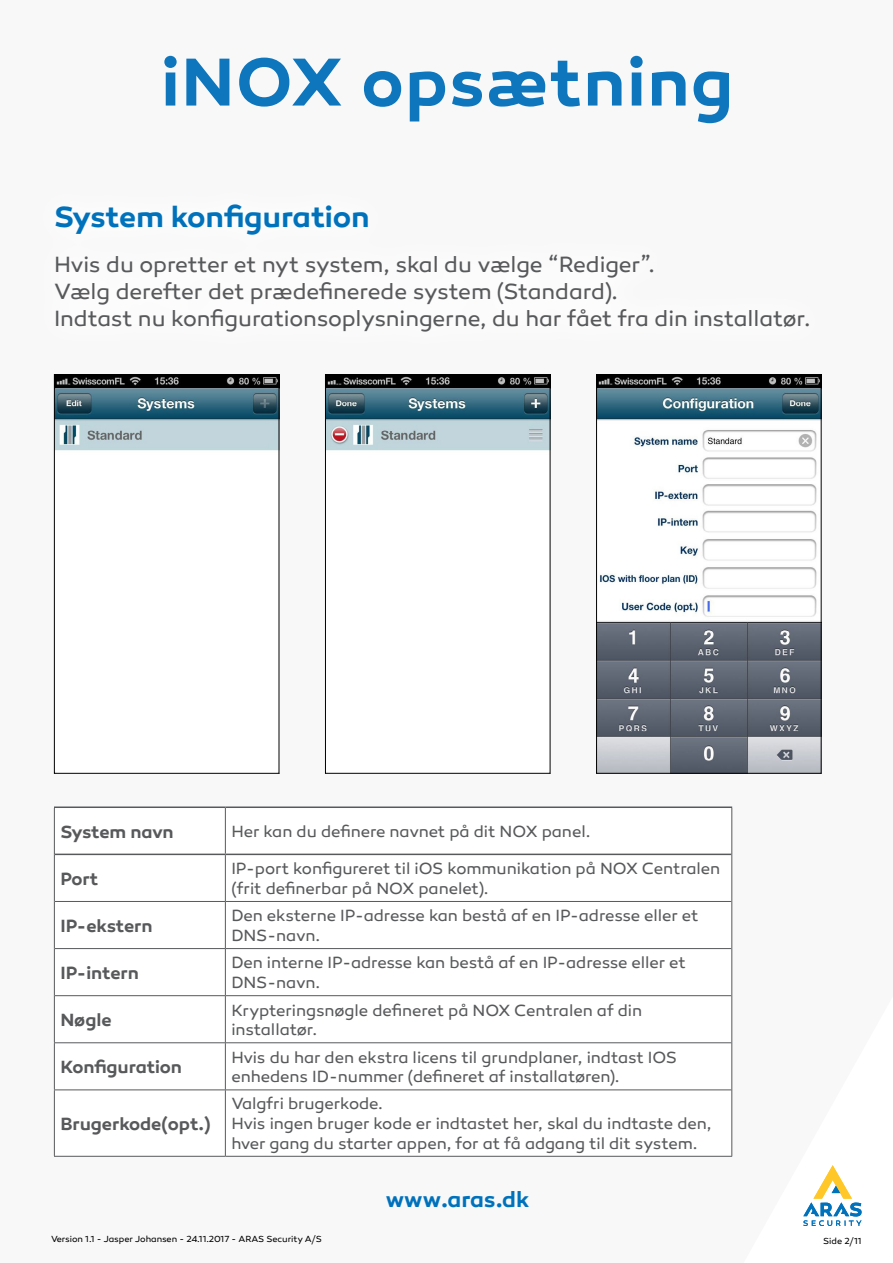
<style>
.page{position:relative;width:893px;height:1263px;background:#fff}
.page>*{position:absolute;margin:0;border:0;box-sizing:border-box;transform-origin:0 0}
.t1{font:600 69px "Canaro";letter-spacing:.02em;color:#0d76bd}
.t2{font:600 30px "Canaro";letter-spacing:-.005em;color:#0072bc}
.t3{font:22.5px/27px "Canaro";letter-spacing:-.005em;color:#58595b}
.t4{font:600 22.5px "Canaro";color:#0072bc}
.t5{font:600 18px "Canaro";letter-spacing:-.005em;color:#58595b}
.t6{font:600 18px "Canaro";letter-spacing:-.025em;color:#58595b}
.t7{font:16.5px/19.8px "Canaro";letter-spacing:-.005em;color:#58595b}
.t8{font:9px "Canaro";letter-spacing:-.005em;color:#000}
</style>
<div class="page">
<svg style="left:732px;top:949px;width:130px;height:273px"></svg>
<svg style="left:803px;top:1165px;width:58px;height:61px"></svg>
<svg style="left:55px;top:808px;width:676px;height:348px"></svg>
<hr style="left:225px;top:808px;width:1px;height:46px;background:#58595b">
<hr style="left:225px;top:855px;width:1px;height:46px;background:#58595b">
<hr style="left:225px;top:901px;width:506px;height:1px;background:#58595b">
<hr style="left:225px;top:902px;width:1px;height:46px;background:#58595b">
<hr style="left:225px;top:948px;width:506px;height:1px;background:#58595b">
<hr style="left:225px;top:949px;width:1px;height:46px;background:#58595b">
<hr style="left:225px;top:995px;width:506px;height:1px;background:#58595b">
<hr style="left:225px;top:996px;width:1px;height:46px;background:#58595b">
<hr style="left:225px;top:1042px;width:506px;height:1px;background:#58595b">
<hr style="left:225px;top:1043px;width:1px;height:46px;background:#58595b">
<hr style="left:225px;top:1089px;width:506px;height:1px;background:#58595b">
<hr style="left:225px;top:1090px;width:1px;height:66px;background:#58595b">
<hr style="left:731px;top:808px;width:1px;height:46px;background:#58595b">
<hr style="left:731px;top:854px;width:1px;height:47px;background:#58595b">
<hr style="left:731px;top:901px;width:1px;height:47px;background:#58595b">
<hr style="left:731px;top:948px;width:1px;height:48px;background:#58595b">
<hr style="left:731px;top:996px;width:1px;height:47px;background:#58595b">
<hr style="left:731px;top:1043px;width:1px;height:47px;background:#58595b">
<hr style="left:731px;top:1090px;width:1px;height:66px;background:#58595b">
<hr style="left:55px;top:901px;width:170px;height:1px;background:#58595b">
<hr style="left:55px;top:948px;width:170px;height:1px;background:#58595b">
<hr style="left:55px;top:995px;width:170px;height:1px;background:#58595b">
<hr style="left:54px;top:1042px;width:171px;height:1px;background:#58595b">
<hr style="left:54px;top:1089px;width:171px;height:1px;background:#58595b">
<hr style="left:54px;top:806px;width:171px;height:2px;background:#58595b">
<hr style="left:55px;top:854px;width:170px;height:1px;background:#58595b">
<hr style="left:225px;top:854px;width:506px;height:1px;background:#58595b">
<hr style="left:225px;top:806px;width:507px;height:2px;background:#58595b">
<hr style="left:54px;top:808px;width:1px;height:46px;background:#58595b">
<hr style="left:54px;top:854px;width:1px;height:47px;background:#58595b">
<hr style="left:54px;top:901px;width:1px;height:47px;background:#58595b">
<hr style="left:54px;top:948px;width:1px;height:48px;background:#58595b">
<hr style="left:54px;top:996px;width:1px;height:46px;background:#58595b">
<hr style="left:54px;top:1043px;width:1px;height:46px;background:#58595b">
<hr style="left:54px;top:1090px;width:1px;height:66px;background:#58595b">
<hr style="left:54px;top:1156px;width:171px;height:1px;background:#58595b">
<hr style="left:225px;top:1156px;width:507px;height:1px;background:#58595b">
<img style="left:56px;top:376px;width:221px;height:75px">
<div style="left:54px;top:374px;width:225px;height:400px;border:1px solid #000"></div>
<img style="left:327px;top:376px;width:221px;height:75px">
<div style="left:325px;top:374px;width:225px;height:400px;border:1px solid #000"></div>
<img style="left:598px;top:376px;width:221px;height:396px">
<div style="left:596px;top:374px;width:225px;height:400px;border:1px solid #000"></div>
<h1 class="t1" style="left:161px;top:40px;width:574px">iNOX opsætning</h1>
<h2 class="t2" style="left:54px;top:198px;width:317px">System konfiguration</h2>
<h3 class="t3" style="left:54px;top:251px;width:758px">Hvis du opretter et nyt system, skal du vælge “Rediger”.<br>Vælg derefter det prædefinerede system (Standard).<br>Indtast nu konfigurationsoplysningerne, du har fået fra din installatør.</h3>
<p class="t6" style="left:60px;top:820px;width:115px">System navn</p>
<p class="t7" style="left:231px;top:822px;width:361px">Her kan du definere navnet på dit NOX panel.</p>
<p class="t5" style="left:60px;top:867px;width:39px">Port</p>
<p class="t7" style="left:231px;top:859px;width:490px">IP-port konfigureret til iOS kommunikation på NOX Centralen (frit definerbar på NOX panelet).</p>
<p class="t5" style="left:60px;top:914px;width:94px">IP-ekstern</p>
<p class="t7" style="left:231px;top:906px;width:469px">Den eksterne IP-adresse kan bestå af en IP-adresse eller et<br>DNS-navn.</p>
<p class="t5" style="left:60px;top:962px;width:80px">IP-intern</p>
<p class="t7" style="left:231px;top:953px;width:456px">Den interne IP-adresse kan bestå af en IP-adresse eller et<br>DNS-navn.</p>
<p class="t5" style="left:60px;top:1009px;width:53px">Nøgle</p>
<p class="t7" style="left:231px;top:1000px;width:412px">Krypteringsnøgle defineret på NOX Centralen af din installatør.</p>
<p class="t5" style="left:60px;top:1056px;width:123px">Konfiguration</p>
<p class="t7" style="left:231px;top:1047px;width:447px">Hvis du har den ekstra licens til grundplaner, indtast IOS enhedens ID-nummer (defineret af installatøren).</p>
<p class="t5" style="left:60px;top:1113px;width:152px">Brugerkode(opt.)</p>
<p class="t7" style="left:231px;top:1094px;width:482px">Valgfri brugerkode.<br>Hvis ingen bruger kode er indtastet her, skal du indtaste den, hver gang du starter appen, for at få adgang til dit system.</p>
<h3 class="t4" style="left:386px;top:1186px;width:145px">www.aras.dk</h3>
<p class="t8" style="left:51px;top:1234px;width:273px">Version 1.1 - Jasper Johansen - 24.11.2017 - ARAS Security A/S</p>
<p class="t8" style="left:823px;top:1236px;width:40px">Side 2/11</p>
</div>
